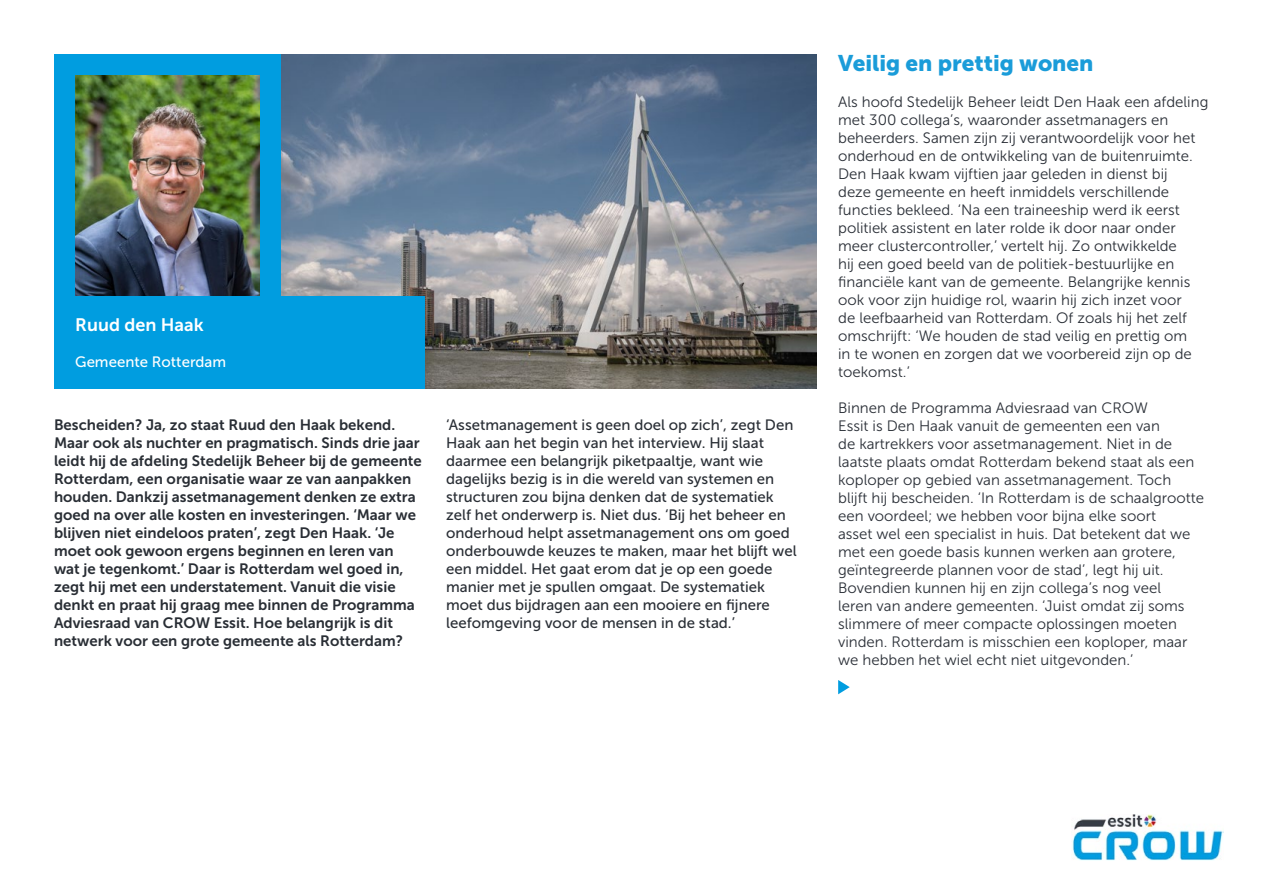
<style>
.page{position:relative;width:1263px;height:893px;background:#fff}
.page>*{position:absolute;margin:0;border:0;box-sizing:border-box;transform-origin:0 0}
.t1{font:22.5px "Museo Sans 900";color:#1a9cd9}
.t2{font:18px "Museo Sans 700";color:#fff}
.t3{font:15px/18px "Museo Sans 300";color:#292e36}
.t4{font:15px/18px "Museo Sans 700";color:#292e35}
.t5{font:15px/18px "Museo Sans 500";color:#292e35}
.t6{font:15px "Museo Sans 500";color:#fff}
</style>
<div class="page">
<img style="left:280px;top:54px;width:537px;height:334px">
<div style="left:54px;top:54px;width:226px;height:258px;background:#009de0"></div>
<img style="left:75px;top:75px;width:184px;height:221px">
<div style="left:54px;top:296px;width:371px;height:92px;background:#009de0"></div>
<img style="left:1072px;top:814px;width:151px;height:46px">
<svg style="left:838px;top:680px;width:12px;height:14px"></svg>
<p class="t2" style="left:75px;top:315px;width:130px">Ruud den Haak</p>
<p class="t6" style="left:75px;top:354px;width:152px">Gemeente Rotterdam</p>
<p class="t4" style="left:54px;top:415px;width:369px">Bescheiden? Ja, zo staat Ruud den Haak bekend.<br>Maar ook als nuchter en pragmatisch. Sinds drie jaar leidt hij de afdeling Stedelijk Beheer bij de gemeente Rotterdam, een organisatie waar ze van aanpakken houden. Dankzij assetmanagement denken ze extra goed na over alle kosten en investeringen. ‘Maar we blijven niet eindeloos praten’, zegt Den Haak. ‘Je moet ook gewoon ergens beginnen en leren van wat je tegenkomt.’ Daar is Rotterdam wel goed in, zegt hij met een understatement. Vanuit die visie denkt en praat hij graag mee binnen de Programma Adviesraad van CROW Essit. Hoe belangrijk is dit netwerk voor een grote gemeente als Rotterdam?</p>
<p class="t5" style="left:446px;top:415px;width:352px">‘Assetmanagement is geen doel op zich’, zegt Den Haak aan het begin van het interview. Hij slaat daarmee een belangrijk piketpaaltje, want wie dagelijks bezig is in die wereld van systemen en structuren zou bijna denken dat de systematiek zelf het onderwerp is. Niet dus. ‘Bij het beheer en onderhoud helpt assetmanagement ons om goed onderbouwde keuzes te maken, maar het blijft wel een middel. Het gaat erom dat je op een goede manier met je spullen omgaat. De systematiek moet dus bijdragen aan een mooiere en fijnere leefomgeving voor de mensen in de stad.’</p>
<h1 class="t1" style="left:838px;top:50px;width:257px">Veilig en prettig wonen</h1>
<p class="t3" style="left:838px;top:93px;width:372px">Als hoofd Stedelijk Beheer leidt Den Haak een afdeling met 300 collega’s, waaronder assetmanagers en beheerders. Samen zijn zij verantwoordelijk voor het onderhoud en de ontwikkeling van de buitenruimte.<br>Den Haak kwam vijftien jaar geleden in dienst bij<br>deze gemeente en heeft inmiddels verschillende functies bekleed. ‘Na een traineeship werd ik eerst politiek assistent en later rolde ik door naar onder meer clustercontroller,’ vertelt hij. Zo ontwikkelde<br>hij een goed beeld van de politiek-bestuurlijke en financiële kant van de gemeente. Belangrijke kennis ook voor zijn huidige rol, waarin hij zich inzet voor<br>de leefbaarheid van Rotterdam. Of zoals hij het zelf omschrijft: ‘We houden de stad veilig en prettig om<br>in te wonen en zorgen dat we voorbereid zijn op de toekomst.’</p>
<p class="t3" style="left:838px;top:399px;width:368px">Binnen de Programma Adviesraad van CROW<br>Essit is Den Haak vanuit de gemeenten een van<br>de kartrekkers voor assetmanagement. Niet in de laatste plaats omdat Rotterdam bekend staat als een koploper op gebied van assetmanagement. Toch blijft hij bescheiden. ‘In Rotterdam is de schaalgrootte een voordeel; we hebben voor bijna elke soort<br>asset wel een specialist in huis. Dat betekent dat we met een goede basis kunnen werken aan grotere, geïntegreerde plannen voor de stad’, legt hij uit.<br>Bovendien kunnen hij en zijn collega’s nog veel<br>leren van andere gemeenten. ‘Juist omdat zij soms slimmere of meer compacte oplossingen moeten vinden. Rotterdam is misschien een koploper, maar we hebben het wiel echt niet uitgevonden.’</p>
</div>
